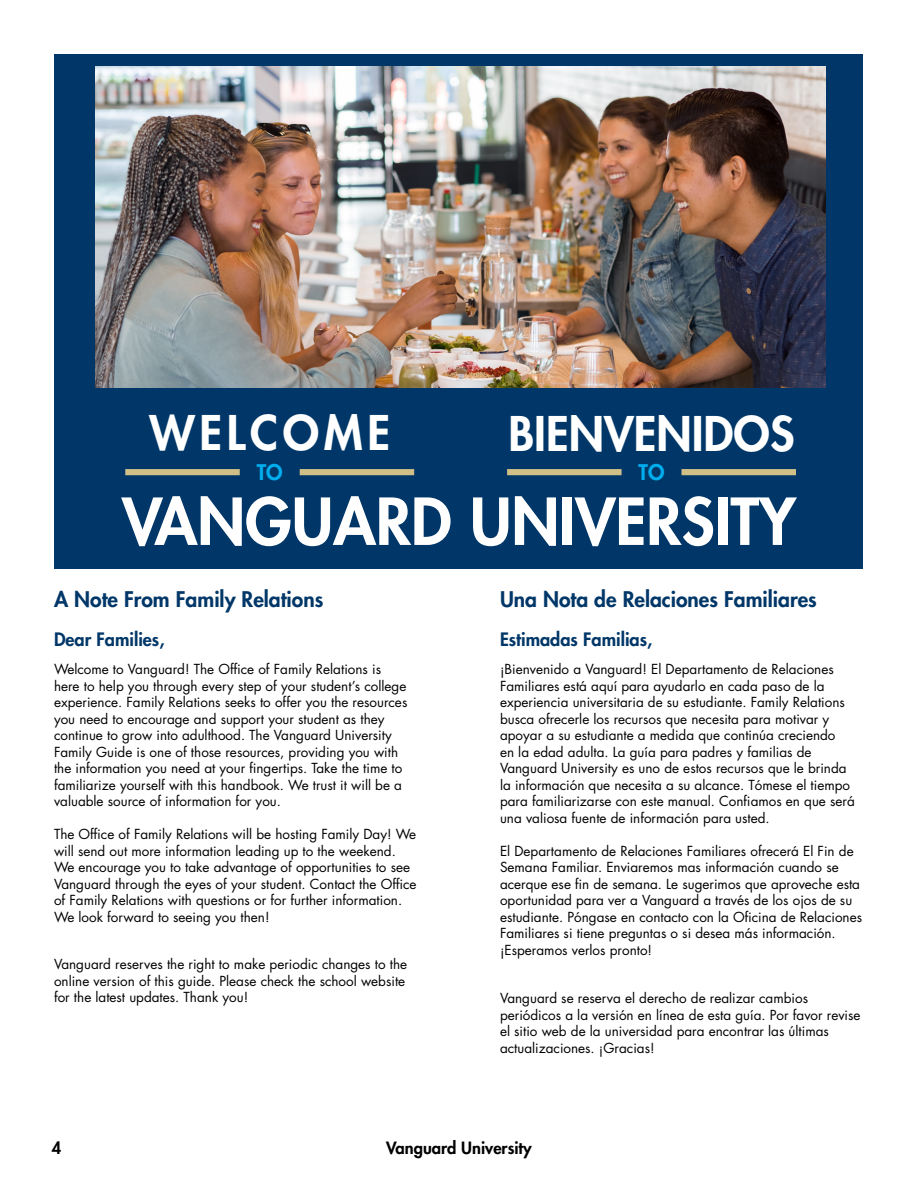
<style>
.page{position:relative;width:918px;height:1188px;background:#fff}
.page>*{position:absolute;margin:0;border:0;box-sizing:border-box;transform-origin:0 0}
.t1{font:800 63px "Futura";color:#fff}
.t2{font:800 46.5px "Futura";color:#fff}
.t3{font:800 46.5px "Futura";letter-spacing:.1em;color:#fff}
.t4{font:800 21px "Futura";color:#003768}
.t5{font:800 21px "Futura";color:#00aeef}
.t6{font:800 18px "Futura";color:#003768}
.t7{font:800 16.5px "Futura";color:#000}
.t8{font:13.5px/16.5px "Futura";color:#000}
</style>
<div class="page">
<div style="left:55px;top:55px;width:808px;height:514px;background:#003768"></div>
<img style="left:95px;top:67px;width:730px;height:321px">
<div style="left:125px;top:469px;width:115px;height:6px;background:#d0bf86"></div>
<div style="left:300px;top:469px;width:114px;height:6px;background:#d0bf86"></div>
<div style="left:507px;top:469px;width:115px;height:6px;background:#d0bf86"></div>
<div style="left:682px;top:469px;width:114px;height:6px;background:#d0bf86"></div>
<h2 class="t3" style="left:149px;top:402px;width:242px">WELCOME</h2>
<h2 class="t2" style="left:509px;top:403px;width:287px">BIENVENIDOS</h2>
<h3 class="t5" style="left:257px;top:459px;width:27px">TO</h3>
<h3 class="t5" style="left:639px;top:459px;width:27px">TO</h3>
<h1 class="t1" style="left:122px;top:480px;width:675px">VANGUARD UNIVERSITY</h1>
<h3 class="t4" style="left:54px;top:585px;width:271px">A Note From Family Relations</h3>
<h3 class="t6" style="left:54px;top:627px;width:112px">Dear Families,</h3>
<p class="t8" style="left:54px;top:661px;width:355px">Welcome to Vanguard! The Office of Family Relations is here to help you through every step of your student’s college experience. Family Relations seeks to offer you the resources you need to encourage and support your student as they continue to grow into adulthood. The Vanguard University Family Guide is one of those resources, providing you with the information you need at your fingertips. Take the time to familiarize yourself with this handbook. We trust it will be a valuable source of information for you.</p>
<p class="t8" style="left:54px;top:826px;width:364px">The Office of Family Relations will be hosting Family Day! We will send out more information leading up to the weekend.<br>We encourage you to take advantage of opportunities to see Vanguard through the eyes of your student. Contact the Office of Family Relations with questions or for further information.<br>We look forward to seeing you then!</p>
<p class="t8" style="left:54px;top:956px;width:355px">Vanguard reserves the right to make periodic changes to the online version of this guide. Please check the school website for the latest updates. Thank you!</p>
<h3 class="t4" style="left:500px;top:585px;width:318px">Una Nota de Relaciones Familiares</h3>
<h3 class="t6" style="left:500px;top:627px;width:154px">Estimadas Familias,</h3>
<p class="t8" style="left:500px;top:661px;width:356px">¡Bienvenido a Vanguard! El Departamento de Relaciones Familiares está aquí para ayudarlo en cada paso de la experiencia universitaria de su estudiante. Family Relations busca ofrecerle los recursos que necesita para motivar y apoyar a su estudiante a medida que continúa creciendo<br>en la edad adulta. La guía para padres y familias de Vanguard University es uno de estos recursos que le brinda la información que necesita a su alcance. Tómese el tiempo para familiarizarse con este manual. Confiamos en que será una valiosa fuente de información para usted.</p>
<p class="t8" style="left:500px;top:842px;width:364px">El Departamento de Relaciones Familiares ofrecerá El Fin de Semana Familiar. Enviaremos mas información cuando se acerque ese fin de semana. Le sugerimos que aproveche esta oportunidad para ver a Vanguard a través de los ojos de su estudiante. Póngase en contacto con la Oficina de Relaciones Familiares si tiene preguntas o si desea más información. ¡Esperamos verlos pronto!</p>
<p class="t8" style="left:500px;top:990px;width:362px">Vanguard se reserva el derecho de realizar cambios periódicos a la versión en línea de esta guía. Por favor revise el sitio web de la universidad para encontrar las últimas actualizaciones. ¡Gracias!</p>
<p class="t7" style="left:52px;top:1137px;width:11px">4</p>
<p class="t7" style="left:386px;top:1137px;width:147px">Vanguard University</p>
</div>
